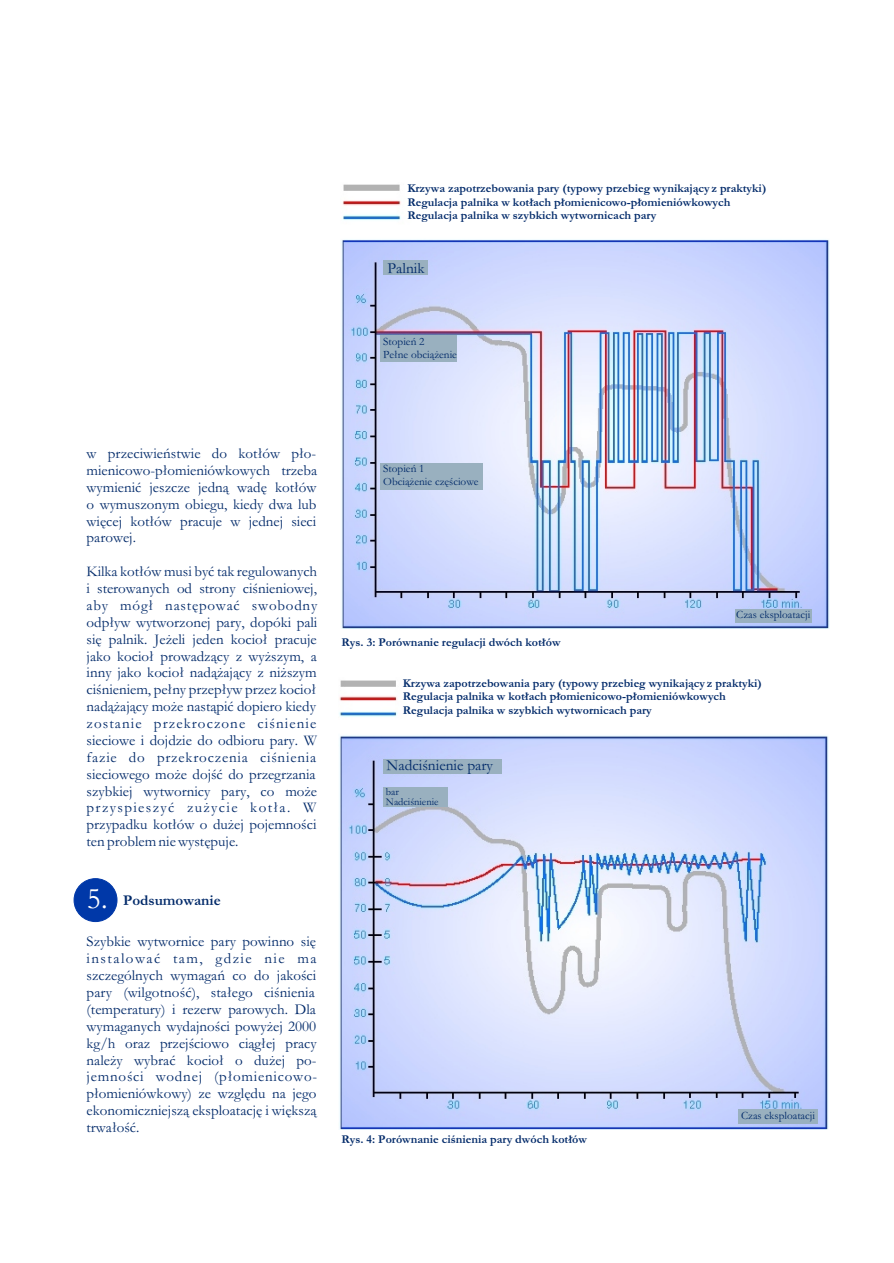
<style>
.page{position:relative;width:894px;height:1263px;background:#fff}
.page>*{position:absolute;margin:0;border:0;box-sizing:border-box;transform-origin:0 0}
.t1{font:30px "Garamond";color:#fff}
.t2{font:15.45px "Garamond";color:#002969}
.t3{font:15px/16.8px "Garamond";color:#002969;text-align:justify}
.t4{font:700 15px "Garamond";color:#002969}
.t5{font:700 12px/13.5px "Garamond";color:#002969}
.t6{font:11.25px/12.8px "Garamond";color:#002969}
.t7{font:10.5px/10.4px "Garamond";color:#002969}
</style>
<div class="page">
<img style="left:339px;top:680px;width:489px;height:449px">
<img style="left:341px;top:184px;width:489px;height:445px">
<div style="left:74px;top:878px;width:43px;height:44px;background:#0038a8;border:1px solid #0038a8;border-radius:50%"></div>
<div style="left:384px;top:261px;width:44px;height:14px;background:#99b0bf"></div>
<div style="left:384px;top:759px;width:118px;height:15px;background:#99b0bf"></div>
<div style="left:738px;top:1110px;width:80px;height:14px;background:#99b0bf"></div>
<div style="left:384px;top:787px;width:64px;height:19px;background:#99b0bf"></div>
<div style="left:380px;top:336px;width:77px;height:26px;background:#99b0bf"></div>
<div style="left:380px;top:463px;width:103px;height:26px;background:#99b0bf"></div>
<div style="left:735px;top:609px;width:77px;height:13px;background:#99b0bf"></div>
<p class="t5" style="left:407px;top:183px;width:360px">Krzywa zapotrzebowania pary (typowy przebieg wynikaj¹cy z praktyki)<br>Regulacja palnika w kot³ach p³omienicowo-p³omieniówkowych<br>Regulacja palnika w szybkich wytwornicach pary</p>
<p class="t2" style="left:388px;top:263px;width:39px">Palnik</p>
<p class="t6" style="left:383px;top:336px;width:75px">Stopieñ 2<br>Pe³ne obci¹¿enie</p>
<p class="t3" style="left:87px;top:447px;width:232px">w przeciwieñstwie do kot³ów p³o&shy;mienicowo-p³omieniówkowych trzeba wymieniæ jeszcze jedn¹ wadê kot³ów o wymuszonym obiegu, kiedy dwa lub wiêcej kot³ów pracuje w jednej sieci parowej.</p>
<p class="t3" style="left:87px;top:565px;width:232px">Kilka kot³ów musi byæ tak regulowanych i sterowanych od strony ciœnieniowej, aby móg³ nastêpowaæ swobodny odp³yw wytworzonej pary, dopóki pali siê palnik. Je¿eli jeden kocio³ pracuje jako kocio³ prowadz¹cy z wy¿szym, a inny jako kocio³ nad¹¿aj¹cy z ni¿szym ciœnieniem, pe³ny przep³yw przez kocio³ nad¹¿aj¹cy mo¿e nast¹piæ dopiero kiedy zostanie przekroczone ciœnienie sieciowe i dojdzie do odbioru pary. W fazie do przekroczenia ciœnienia sieciowego mo¿e dojœæ do przegrzania szybkiej wytwornicy pary, co mo¿e przyspieszyæ zu¿ycie kot³a. W przypadku kot³ów o du¿ej pojemnoœci ten problem nie wystêpuje.</p>
<h1 class="t1" style="left:87px;top:888px;width:22px">5.</h1>
<p class="t4" style="left:123px;top:895px;width:99px">Podsumowanie</p>
<p class="t3" style="left:87px;top:935px;width:232px;text-align:left">Szybkie wytwornice pary powinno siê instalowaæ tam, gdzie nie ma szczególnych wymagañ co do jakoœci pary (wilgotnoœæ), sta³ego ciœnienia (temperatury) i rezerw parowych. Dla wymaganych wydajnoœci powy¿ej 2000 kg/h oraz przejœciowo ci¹g³ej pracy nale¿y wybraæ kocio³ o du¿ej po&shy;jemnoœci wodnej (p³omienicowo&shy;p³omieniówkowy) ze wzglêdu na jego ekonomiczniejsz¹ eksploatacjê i wiêksz¹ trwa³oœæ.</p>
<p class="t6" style="left:383px;top:464px;width:97px">Stopieñ 1<br>Obci¹¿enie czêœciowe</p>
<p class="t5" style="left:342px;top:636px;width:220px">Rys. 3: Porównanie regulacji dwóch kot³ów</p>
<p class="t6" style="left:736px;top:609px;width:76px">Czas eksploatacji</p>
<p class="t5" style="left:403px;top:678px;width:360px">Krzywa zapotrzebowania pary (typowy przebieg wynikaj¹cy z praktyki)<br>Regulacja palnika w kot³ach p³omienicowo-p³omieniówkowych<br>Regulacja palnika w szybkich wytwornicach pary</p>
<p class="t2" style="left:387px;top:760px;width:108px">Nadciœnienie pary</p>
<p class="t7" style="left:386px;top:788px;width:54px">bar<br>Nadciœnienie</p>
<p class="t5" style="left:341px;top:1134px;width:247px">Rys. 4: Porównanie ciœnienia pary dwóch kot³ów</p>
<p class="t6" style="left:741px;top:1111px;width:76px">Czas eksploatacji</p>
</div>
